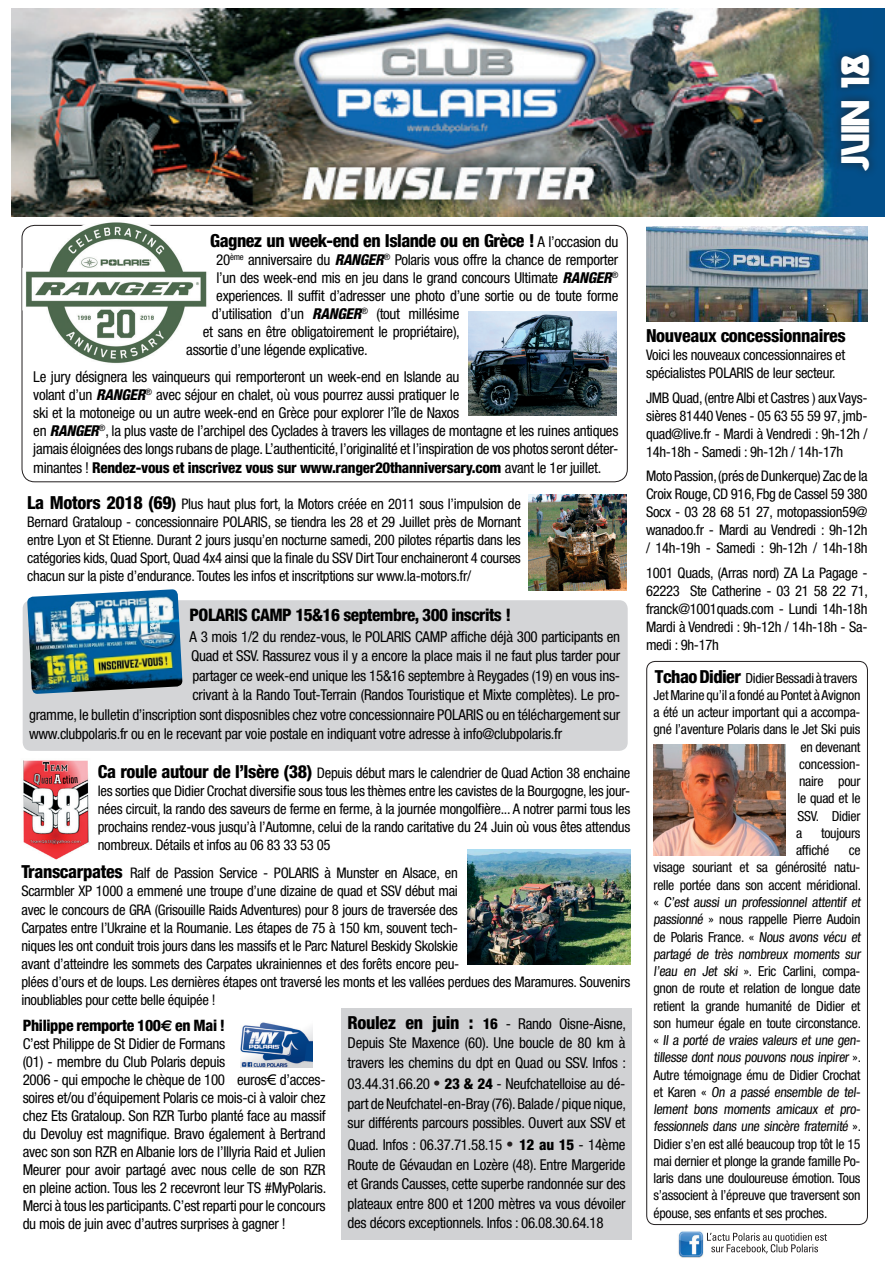
<style>
.page{position:relative;width:893px;height:1263px;background:#fff}
.page>*{position:absolute;margin:0;border:0;box-sizing:border-box;transform-origin:0 0}
.t1{font:38.55px "Popular Cafe AA";color:#fff}
.t2{font:800 condensed 18px "Helvetica Neue";letter-spacing:-.03em;color:#000}
.t3{font:800 condensed 17.25px "Helvetica Neue";letter-spacing:-.03em;color:#000}
.t4{font:800 condensed 15.75px "Helvetica Neue";letter-spacing:-.02em;color:#000}
.t5{font:condensed 15px/18px "Helvetica Neue";letter-spacing:-.02em;color:#000;text-align:justify}
.t6{font:condensed 14.7px/18px "Helvetica Neue";letter-spacing:-.02em;color:#000;text-align:justify}
.t7{font:condensed 13.8px/17.2px "Helvetica Neue";letter-spacing:-.02em;color:#000}
.s1{font-weight:400;font-size:15px}
.s2{font-weight:800;font-style:italic}
.s3{font-weight:800}
.s4{font-weight:800;font-size:18px}
.s5{font-weight:800;font-size:15.75px}
.s6{font-family:"Euro Sans";font-weight:700;font-stretch:normal}
.s7{font-family:"Times";font-stretch:normal;font-size:18px;color:#231f20}
</style>
<div class="page">
<div style="left:23px;top:600px;width:605px;height:151px;background:#d4d5d7;border-radius:9px"></div>
<div style="left:646px;top:661px;width:222px;height:564px;border:1px solid #231f20;border-radius:9px"></div>
<div style="left:341px;top:1008px;width:291px;height:231px;background:#d1d2d4"></div>
<img style="left:11px;top:9px;width:873px;height:208px">
<img style="left:240px;top:1022px;width:73px;height:45px">
<svg style="left:707px;top:1233px;width:120px;height:20px"></svg>
<img style="left:678px;top:1231px;width:26px;height:27px">
<div style="left:831px;top:46px;width:48px;height:134px;background:#231f20;opacity:.75"></div>
<img style="left:27px;top:589px;width:156px;height:105px">
<img style="left:653px;top:744px;width:132px;height:112px">
<img style="left:22px;top:222px;width:188px;height:146px">
<img style="left:646px;top:226px;width:221px;height:96px">
<img style="left:528px;top:494px;width:99px;height:97px">
<img style="left:468px;top:311px;width:149px;height:105px">
<img style="left:23px;top:760px;width:66px;height:100px">
<img style="left:468px;top:849px;width:162px;height:116px">
<h1 class="t1" style="left:835px;top:171px;width:119px;rotate:-90deg">JUIN 18</h1>
<p class="t2" style="left:210px;top:229px;width:409px">Gagnez un week-end en Islande ou en Grèce ! <span class="s1">A l’occasion du</span></p>
<p class="t5" style="left:216px;top:251px;width:403px">20<sup>ème</sup> anniversaire du <span class="s2">RANGER</span><sup>®</sup> Polaris vous offre la chance de remporter</p>
<p class="t5" style="left:216px;top:269px;width:403px">l’un des week-end mis en jeu dans le grand concours Ultimate <span class="s2">RANGER</span><sup>®</sup></p>
<p class="t5" style="left:216px;top:287px;width:404px">experiences. Il suffit d’adresser une photo d’une sortie ou de toute forme</p>
<p class="t5" style="left:212px;top:305px;width:249px">d’utilisation d’un <span class="s2">RANGER</span><sup>®</sup> (tout millésime</p>
<p class="t5" style="left:203px;top:323px;width:259px">et sans en être obligatoirement le propriétaire),</p>
<p class="t5" style="left:186px;top:341px;width:183px">assortie d’une légende explicative.</p>
<p class="t5" style="left:33px;top:367px;width:587px;text-align:left">Le jury désignera les vainqueurs qui remporteront un week-end en Islande au<br>volant d’un <span class="s2">RANGER</span><sup>®</sup> avec séjour en chalet, où vous pourrez aussi pratiquer le<br>ski et la motoneige ou un autre week-end en Grèce pour explorer l’île de Naxos<br>en <span class="s2">RANGER</span><sup>®</sup>, la plus vaste de l’archipel des Cyclades à travers les villages de montagne et les ruines antiques jamais éloignées des longs rubans de plage. L’authenticité, l’originalité et l’inspiration de vos photos seront déter&shy;minantes ! <span class="s3">Rendez-vous et inscrivez vous sur www.ranger20thanniversary.com</span> avant le 1er juillet.</p>
<p class="t6" style="left:27px;top:495px;width:495px"><span class="s4">La Motors 2018 (69</span><span class="s5">)</span> Plus haut plus fort, la Motors créée en 2011 sous l’impulsion de Bernard Grataloup - concessionnaire POLARIS, se tiendra les 28 et 29 Juillet près de Mornant entre Lyon et St Etienne. Durant 2 jours jusqu’en nocturne samedi, 200 pilotes répartis dans les catégories kids, Quad Sport, Quad 4x4 ainsi que la finale du SSV Dirt Tour enchaineront 4 courses chacun sur la piste d’endurance. Toutes les infos et inscritptions sur www.la-motors.fr/</p>
<p class="t3" style="left:190px;top:604px;width:323px">POLARIS CAMP 15&amp;16 septembre, 300 inscrits !</p>
<p class="t5" style="left:190px;top:627px;width:432px">A 3 mois 1/2 du rendez-vous, le POLARIS CAMP affiche déjà 300 participants en</p>
<p class="t5" style="left:191px;top:647px;width:431px">Quad et SSV. Rassurez vous il y a encore la place mais il ne faut plus tarder pour</p>
<p class="t5" style="left:193px;top:666px;width:429px">partager ce week-end unique les 15&amp;16 septembre à Reygades (19) en vous ins-</p>
<p class="t5" style="left:193px;top:686px;width:429px">crivant à la Rando Tout-Terrain (Randos Touristique et Mixte complètes). Le pro-</p>
<p class="t5" style="left:29px;top:705px;width:593px">gramme, le bulletin d’inscription sont disposnibles chez votre concessionnaire POLARIS ou en téléchargement sur</p>
<p class="t5" style="left:29px;top:725px;width:535px">www.clubpolaris.fr ou en le recevant par voie postale en indiquant votre adresse à info@clubpolaris.fr</p>
<p class="t6" style="left:98px;top:764px;width:534px"><span class="s4">Ca roule autour de l’Isère (38)</span> Depuis début mars le calendrier de Quad Action 38 enchaine les sorties que Didier Crochat diversifie sous tous les thèmes entre les cavistes de la Bourgogne, les jour&shy;nées circuit, la rando des saveurs de ferme en ferme, à la journée mongolfière... A notrer parmi tous les prochains rendez-vous jusqu’à l’Automne, celui de la rando caritative du 24 Juin où vous êtes attendus nombreux. Détails et infos au 06 83 33 53 05</p>
<p class="t6" style="left:21px;top:863px;width:610px;text-align:left"><span class="s4">Transcarpates</span> Ralf de Passion Service - POLARIS à Munster en Alsace, en<br>Scarmbler XP 1000 a emmené une troupe d’une dizaine de quad et SSV début mai<br>avec le concours de GRA (Grisouille Raids Adventures) pour 8 jours de traversée des<br>Carpates entre l’Ukraine et la Roumanie. Les étapes de 75 à 150 km, souvent tech-<br>niques les ont conduit trois jours dans les massifs et le Parc Naturel Beskidy Skolskie<br>avant d’atteindre les sommets des Carpates ukrainiennes et des forêts encore peu-<br>plées d’ours et de loups. Les dernières étapes ont traversé les monts et les vallées perdues des Maramures. Souvenirs inoubliables pour cette belle équipée !</p>
<p class="t4" style="left:23px;top:1016px;width:204px">Philippe remporte 100<span class="s6">€</span> en Mai !</p>
<p class="t5" style="left:23px;top:1035px;width:305px;text-align:left">C’est Philippe de St Didier de Formans<br>(01) - membre du Club Polaris depuis<br>2006 - qui empoche le chèque de 100 euros€ d’acces&shy;soires et/ou d’équipement Polaris ce mois-ci à valoir chez chez Ets Grataloup. Son RZR Turbo planté face au massif du Devoluy est magnifique. Bravo également à Bertrand avec son son RZR en Albanie lors de l’Illyria Raid et Julien Meurer pour avoir partagé avec nous celle de son RZR en pleine action. Tous les 2 recevront leur TS #MyPolaris.<br>Merci à tous les participants. C’est reparti pour le concours du mois de juin avec d’autres surprises à gagner !</p>
<p class="t5" style="left:348px;top:1014px;width:280px;line-height:19.5px"><span class="s4">Roulez en juin :</span> <span class="s3">16</span> - Rando Oisne-Aisne, Depuis Ste Maxence (60). Une boucle de 80 km à travers les chemins du dpt en Quad ou SSV. Infos :</p>
<p class="t5" style="left:348px;top:1074px;width:280px;line-height:19.5px">03.44.31.66.20 <span class="s7">•</span> <span class="s3">23 &amp; 24</span> - Neufchatelloise au dé&shy;part de Neufchatel-en-Bray (76). Balade / pique nique, sur différents parcours possibles. Ouvert aux SSV et</p>
<p class="t5" style="left:348px;top:1135px;width:279px;line-height:19.5px">Quad. Infos : 06.37.71.58.15 <span class="s7">•</span> <span class="s3">12 au 15</span> - 14ème Route de Gévaudan en Lozère (48). Entre Margeride et Grands Causses, cette superbe randonnée sur des plateaux entre 800 et 1200 mètres va vous dévoiler des décors exceptionnels. Infos : 06.08.30.64.18</p>
<p class="t2" style="left:646px;top:325px;width:201px">Nouveaux concessionnaires</p>
<p class="t6" style="left:646px;top:346px;width:201px">Voici les nouveaux concessionnaires et spécialistes POLARIS de leur secteur.</p>
<p class="t6" style="left:646px;top:389px;width:223px">JMB Quad, (entre Albi et Castres ) aux Vays&shy;sières 81440 Venes - 05 63 55 59 97, jmb&shy;quad@live.fr - Mardi à Vendredi : 9h-12h / 14h-18h - Samedi : 9h-12h / 14h-17h</p>
<p class="t6" style="left:646px;top:467px;width:223px">Moto Passion, (prés de Dunkerque) Zac de la Croix Rouge, CD 916, Fbg de Cassel 59 380<br>Socx - 03 28 68 51 27, motopassion59@ wanadoo.fr - Mardi au Vendredi : 9h-12h / 14h-19h - Samedi : 9h-12h / 14h-18h</p>
<p class="t6" style="left:646px;top:564px;width:223px">1001 Quads, (Arras nord) ZA La Pagage - 62223 Ste Catherine - 03 21 58 22 71, franck@1001quads.com - Lundi 14h-18h Mardi à Vendredi : 9h-12h / 14h-18h - Sa&shy;medi : 9h-17h</p>
<p class="t7" style="left:655px;top:669px;width:204px"><span class="s4">Tchao Didier</span> Didier Bessadi à travers</p>
<p class="t7" style="left:653px;top:686px;width:209px">Jet Marine qu’il a fondé au Pontet à Avignon</p>
<p class="t7" style="left:653px;top:704px;width:209px">a été un acteur important qui a accompa-</p>
<p class="t7" style="left:653px;top:721px;width:209px">gné l’aventure Polaris dans le Jet Ski puis</p>
<p class="t7" style="left:800px;top:738px;width:61px">en devenant</p>
<p class="t7" style="left:799px;top:755px;width:63px">concession-</p>
<p class="t7" style="left:799px;top:773px;width:63px">naire pour</p>
<p class="t7" style="left:797px;top:790px;width:64px">le quad et le</p>
<p class="t7" style="left:797px;top:807px;width:64px">SSV. Didier</p>
<p class="t7" style="left:796px;top:824px;width:8px">a</p>
<p class="t7" style="left:796px;top:824px;width:66px;text-indent:25px">toujours affiché</p>
<p class="t7" style="left:653px;top:842px;width:210px;text-indent:195px">ce visage souriant et sa générosité natu&shy;relle portée dans son accent méridional. « C’est aussi un professionnel attentif et passionné » nous rappelle Pierre Audoin de Polaris France. « Nous avons vécu et partagé de très nombreux moments sur l’eau en Jet ski ». Eric Carlini, compa&shy;gnon de route et relation de longue date retient la grande humanité de Didier et son humeur égale en toute circonstance. « Il a porté de vraies valeurs et une gen&shy;tillesse dont nous pouvons nous inpirer ».<br>Autre témoignage ému de Didier Crochat et Karen « On a passé ensemble de tel&shy;lement bons moments amicaux et pro&shy;fessionnels dans une sincère fraternité ».<br>Didier s’en est allé beaucoup trop tôt le 15 mai dernier et plonge la grande famille Po&shy;laris dans une douloureuse émotion. Tous s’associent à l’épreuve que traversent son épouse, ses enfants et ses proches.</p>
</div>
